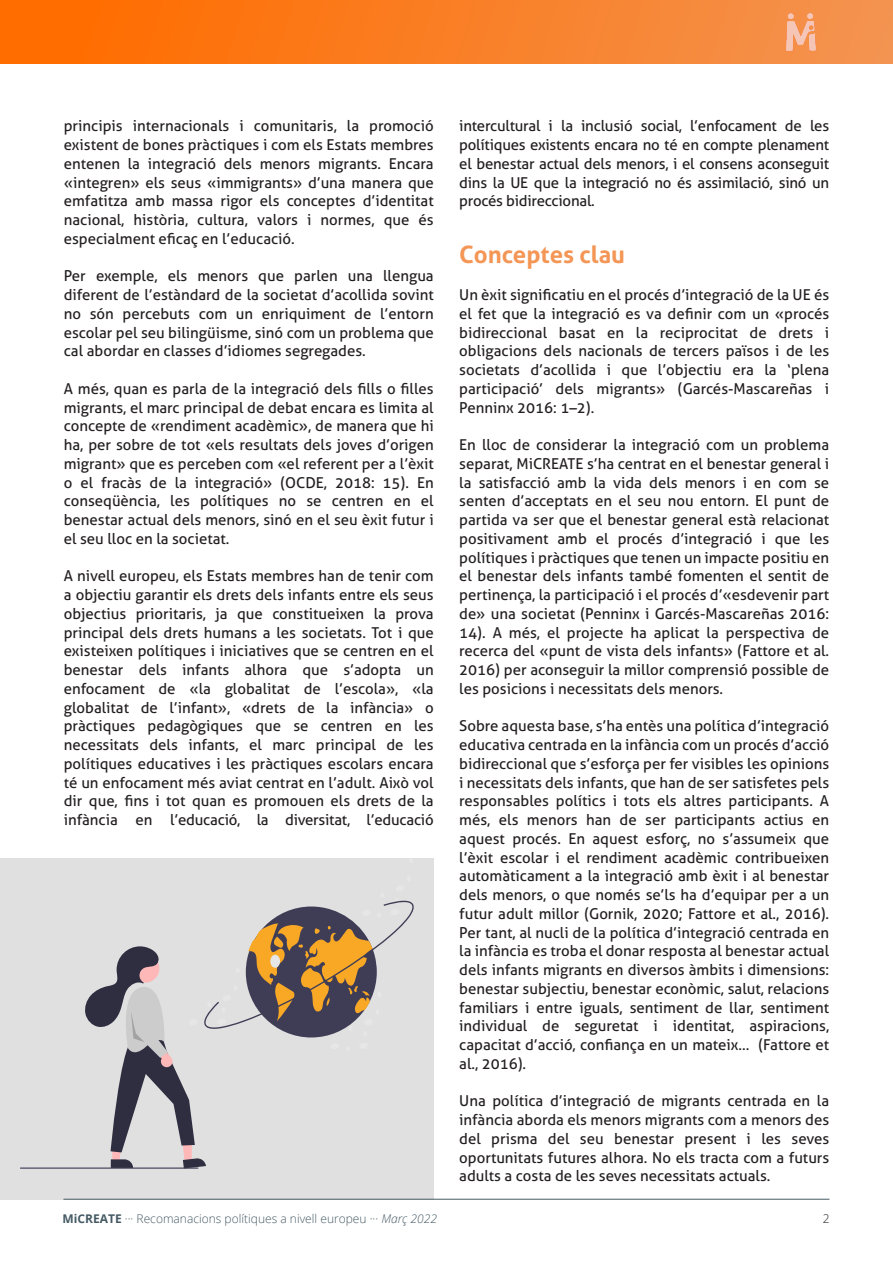
<style>
.page{position:relative;width:893px;height:1263px;background:#fff}
.page>*{position:absolute;margin:0;border:0;box-sizing:border-box;transform-origin:0 0}
.t1{font:700 24px "Aller";color:#f49655}
.t2{font:15px/18.8px "Aller";color:#231f20;text-align:justify}
.t3{font:300 12px "Open Sans";color:#455a64}
.t4{font:300 12px "Open Sans";color:#231f20}
.s1{font-weight:700}
.s2{font-style:italic}
</style>
<div class="page">
<div style="left:0;top:858px;width:434px;height:341px;background:#e0e0e0"></div>
<hr style="left:64px;top:1199px;width:765px;height:1px;background:#455a64">
<div style="left:0;top:0;width:893px;height:64px;background:linear-gradient(to right,#ff6900,#f39555)"></div>
<hr style="left:892px;top:0;width:1px;height:64px;background:#f39451">
<hr style="left:20px;top:1167px;width:178px;height:2px;background:#3f3d56">
<svg style="left:84px;top:900px;width:330px;height:268px"></svg>
<hr style="left:892px;top:1041px;width:1px;height:158px;background:#3e2723">
<svg style="left:892px;top:1041px;width:1px;height:106px"></svg>
<p class="t2" style="left:64px;top:118px;width:371px">principis internacionals i comunitaris, la promoció existent de bones pràctiques i com els Estats membres entenen la integració dels menors migrants. Encara «integren» els seus «immigrants» d’una manera que emfatitza amb massa rigor els conceptes d’identitat nacional, història, cultura, valors i normes, que és especialment eficaç en l’educació.</p>
<p class="t2" style="left:64px;top:268px;width:371px">Per exemple, els menors que parlen una llengua diferent de l’estàndard de la societat d’acollida sovint no són percebuts com un enriquiment de l’entorn escolar pel seu bilingüisme, sinó com un problema que cal abordar en classes d’idiomes segregades.</p>
<p class="t2" style="left:64px;top:381px;width:371px">A més, quan es parla de la integració dels fills o filles migrants, el marc principal de debat encara es limita al concepte de «rendiment acadèmic», de manera que hi ha, per sobre de tot «els resultats dels joves d’origen migrant» que es perceben com «el referent per a l’èxit o el fracàs de la integració» (OCDE, 2018: 15). En conseqüència, les polítiques no se centren en el benestar actual dels menors, sinó en el seu èxit futur i el seu lloc en la societat.</p>
<p class="t2" style="left:64px;top:568px;width:371px">A nivell europeu, els Estats membres han de tenir com a objectiu garantir els drets dels infants entre els seus objectius prioritaris, ja que constitueixen la prova principal dels drets humans a les societats. Tot i que existeixen polítiques i iniciatives que se centren en el benestar dels infants alhora que s’adopta un enfocament de «la globalitat de l’escola», «la globalitat de l’infant», «drets de la infància» o pràctiques pedagògiques que se centren en les necessitats dels infants, el marc principal de les polítiques educatives i les pràctiques escolars encara té un enfocament més aviat centrat en l’adult. Això vol dir que, fins i tot quan es promouen els drets de la infància en l’educació, la diversitat, l’educació</p>
<p class="t2" style="left:459px;top:118px;width:371px">intercultural i la inclusió social, l’enfocament de les polítiques existents encara no té en compte plenament el benestar actual dels menors, i el consens aconseguit dins la UE que la integració no és assimilació, sinó un procés bidireccional.</p>
<h1 class="t1" style="left:459px;top:245px;width:167px">Conceptes clau</h1>
<p class="t2" style="left:459px;top:287px;width:371px">Un èxit significatiu en el procés d’integració de la UE és el fet que la integració es va definir com un «procés bidireccional basat en la reciprocitat de drets i obligacions dels nacionals de tercers països i de les societats d’acollida i que l’objectiu era la ‘plena participació’ dels migrants» (Garcés-Mascareñas i Penninx 2016: 1–2).</p>
<p class="t2" style="left:459px;top:437px;width:371px">En lloc de considerar la integració com un problema separat, MiCREATE s’ha centrat en el benestar general i la satisfacció amb la vida dels menors i en com se senten d’acceptats en el seu nou entorn. El punt de partida va ser que el benestar general està relacionat positivament amb el procés d’integració i que les polítiques i pràctiques que tenen un impacte positiu en el benestar dels infants també fomenten el sentit de pertinença, la participació i el procés d’«esdevenir part de» una societat (Penninx i Garcés-Mascareñas 2016:<br>14). A més, el projecte ha aplicat la perspectiva de recerca del «punt de vista dels infants» (Fattore et al.<br>2016) per aconseguir la millor comprensió possible de les posicions i necessitats dels menors.</p>
<p class="t2" style="left:459px;top:718px;width:371px">Sobre aquesta base, s’ha entès una política d’integració educativa centrada en la infància com un procés d’acció bidireccional que s’esforça per fer visibles les opinions i necessitats dels infants, que han de ser satisfetes pels responsables polítics i tots els altres participants. A més, els menors han de ser participants actius en aquest procés. En aquest esforç, no s’assumeix que l’èxit escolar i el rendiment acadèmic contribueixen automàticament a la integració amb èxit i al benestar dels menors, o que només se’ls ha d’equipar per a un futur adult millor (Gornik, 2020; Fattore et al., 2016).<br>Per tant, al nucli de la política d’integració centrada en la infància es troba el donar resposta al benestar actual dels infants migrants en diversos àmbits i dimensions: benestar subjectiu, benestar econòmic, salut, relacions familiars i entre iguals, sentiment de llar, sentiment individual de seguretat i identitat, aspiracions, capacitat d’acció, confiança en un mateix… (Fattore et al., 2016).</p>
<p class="t2" style="left:459px;top:1093px;width:371px">Una política d’integració de migrants centrada en la infància aborda els menors migrants com a menors des del prisma del seu benestar present i les seves oportunitats futures alhora. No els tracta com a futurs adults a costa de les seves necessitats actuals.</p>
<p class="t3" style="left:63px;top:1214px;width:376px"><span class="s1">MiCREATE</span> ··· Recomanacions polítiques a nivell europeu ··· <span class="s2">Març 2022</span></p>
<p class="t4" style="left:823px;top:1214px;width:8px">2</p>
</div>
